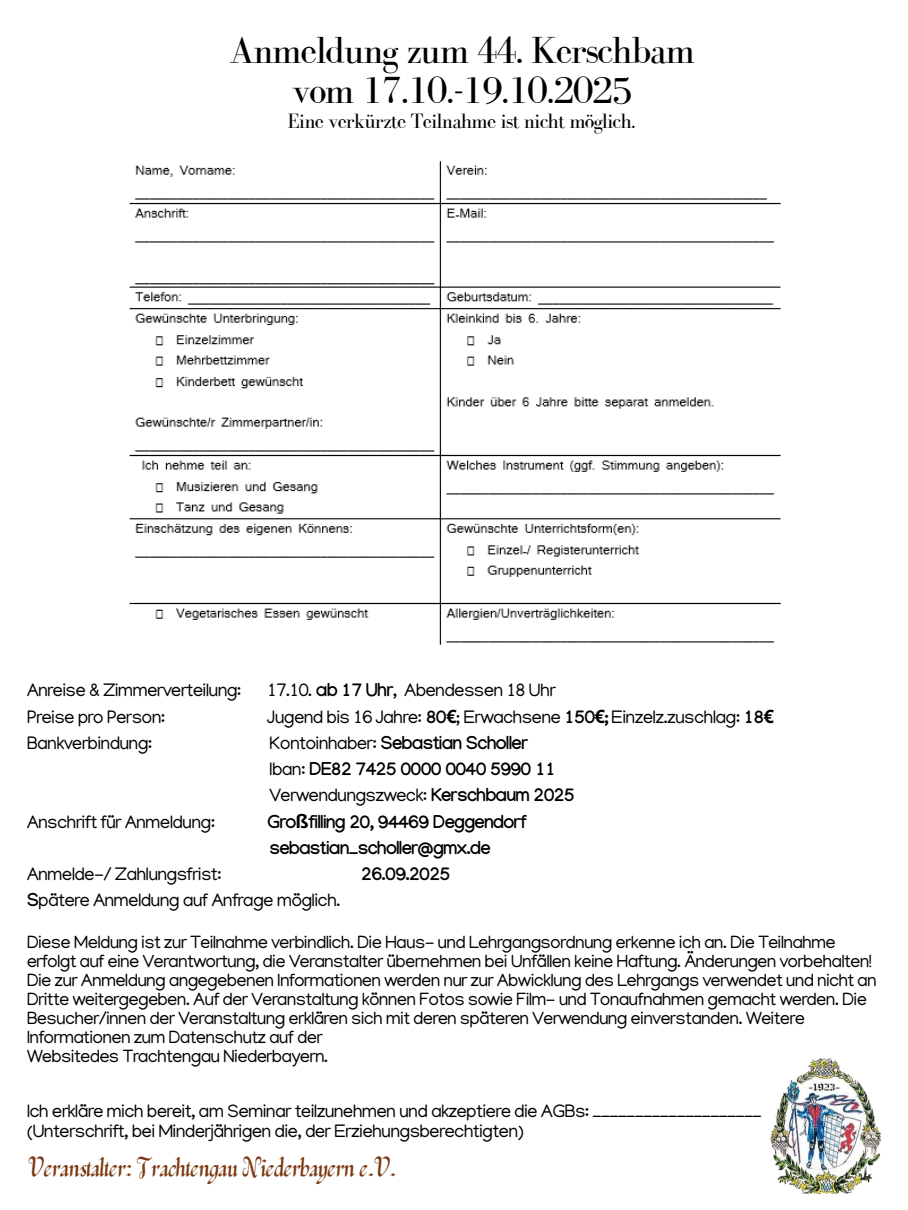
<style>
.page{position:relative;width:908px;height:1210px;background:#fff}
.page>*{position:absolute;margin:0;border:0;box-sizing:border-box;transform-origin:0 0}
.t1{font:38.85px/40.2px "Bodoni FLF";letter-spacing:-.04em;color:#000;text-align:center}
.t2{font:700 27.3px "Belina";letter-spacing:-.04em;color:#7b3911}
.t3{font:21.35px "Bodoni FLF";letter-spacing:-.04em;color:#000}
.t4{font:18.55px "Manjari";letter-spacing:-.04em;color:#000}
.t5{font:700 18.55px "Manjari";letter-spacing:-.04em;color:#000}
.t6{font:18.2px/18.9px "Manjari";letter-spacing:-.04em;color:#000}
.s1{font-weight:700}
.s2{font-family:"Noto Sans";font-weight:700}
.s3{font-weight:400}
.s4{font-family:"Noto Sans"}
</style>
<div class="page">
<img style="left:770px;top:1058px;width:111px;height:136px">
<img style="left:129px;top:161px;width:652px;height:484px">
<p class="t1" style="left:229px;top:29px;width:467px">Anmeldung zum 44. Kerschbam vom 17.10.-19.10.2025</p>
<p class="t3" style="left:287px;top:109px;width:349px">Eine verkürzte Teilnahme ist nicht möglich.</p>
<p class="t4" style="left:27px;top:682px;width:216px">Anreise &amp; Zimmerverteilung:</p>
<p class="t4" style="left:267px;top:682px;width:290px">17.10. <span class="s1">ab 17 Uhr</span>, Abendessen 18 Uhr</p>
<p class="t4" style="left:27px;top:709px;width:140px">Preise pro Person:</p>
<p class="t4" style="left:267px;top:709px;width:508px">Jugend bis 16 Jahre: <span class="s1">80</span><span class="s2">€</span>; Erwachsene <span class="s1">150</span><span class="s2">€</span><span class="s1">;</span> Einzelz.zuschlag: <span class="s1">18</span><span class="s2">€</span></p>
<p class="t4" style="left:27px;top:735px;width:127px">Bankverbindung:</p>
<p class="t5" style="left:269px;top:735px;width:260px"><span class="s3">Kontoinhaber:</span> Sebastian Scholler</p>
<p class="t5" style="left:269px;top:761px;width:288px"><span class="s3">Iban:</span> DE82 7425 0000 0040 5990 11</p>
<p class="t4" style="left:269px;top:787px;width:307px">Verwendungszweck: <span class="s1">Kerschbaum 2025</span></p>
<p class="t4" style="left:27px;top:814px;width:190px">Anschrift für Anmeldung:</p>
<p class="t5" style="left:267px;top:814px;width:261px">Gro<span class="s4">ß</span>filling 20, 94469 Deggendorf</p>
<p class="t5" style="left:269px;top:840px;width:223px">sebastian_scholler@gmx.de</p>
<p class="t4" style="left:27px;top:866px;width:196px">Anmelde-/ Zahlungsfrist:</p>
<p class="t5" style="left:361px;top:866px;width:91px">26.09.2025</p>
<p class="t4" style="left:27px;top:892px;width:315px"><span class="s1">S</span>pätere Anmeldung auf Anfrage möglich.</p>
<p class="t6" style="left:27px;top:935px;width:851px">Diese Meldung ist zur Teilnahme verbindlich. Die Haus- und Lehrgangsordnung erkenne ich an. Die Teilnahme erfolgt auf eine Verantwortung, die Veranstalter übernehmen bei Unfällen keine Haftung. Änderungen vorbehalten!<br>Die zur Anmeldung angegebenen Informationen werden nur zur Abwicklung des Lehrgangs verwendet und nicht an Dritte weitergegeben. Auf der Veranstaltung können Fotos sowie Film- und Tonaufnahmen gemacht werden. Die Besucher/innen der Veranstaltung erklären sich mit deren späteren Verwendung einverstanden. Weitere Informationen zum Datenschutz auf der</p>
<p class="t6" style="left:27px;top:1049px;width:303px">Websitedes Trachtengau Niederbayern.</p>
<p class="t4" style="left:27px;top:1103px;width:736px">Ich erkläre mich bereit, am Seminar teilzunehmen und akzeptiere die AGBs: ____________________</p>
<p class="t4" style="left:27px;top:1123px;width:499px">(Unterschrift, bei Minderjährigen die, der Erziehungsberechtigten)</p>
<h2 class="t2" style="left:29px;top:1148px;width:370px">Veranstalter: Trachtengau Niederbayern e.V.</h2>
</div>
